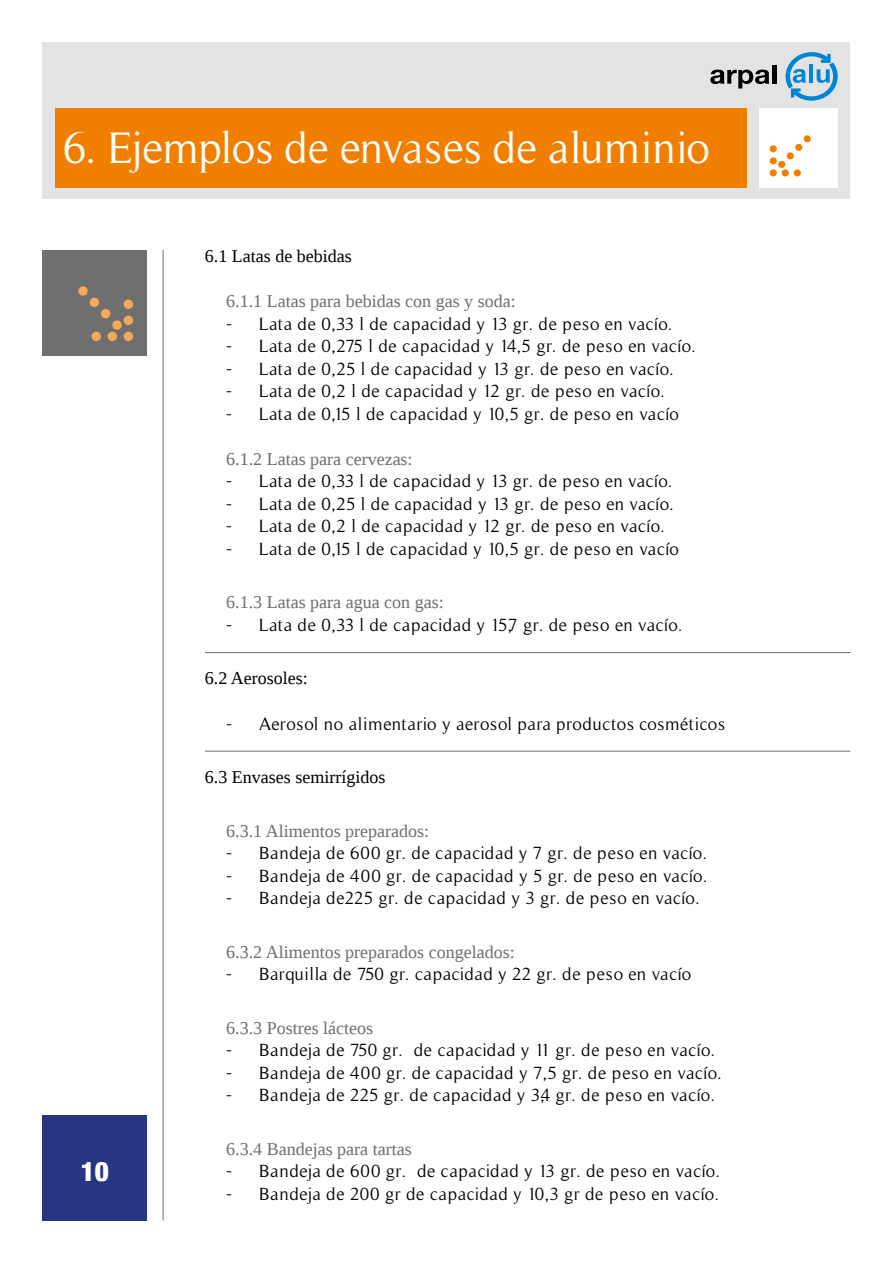
<style>
.page{position:relative;width:893px;height:1263px;background:#fff}
.page>*{position:absolute;margin:0;border:0;box-sizing:border-box;transform-origin:0 0}
.t1{font:45px "Timeless";color:#fff}
.t2{font:900 condensed 27px "Helvetica Neue";color:#fff}
.t3{font:18px "Timeless";letter-spacing:.03em;color:#000}
.t4{font:18px "Tinos";color:#706f6f}
.t5{font:18px "Tinos";color:#000}
</style>
<div class="page">
<div style="left:43px;top:1115px;width:104px;height:105px;background:#283583"></div>
<div style="left:43px;top:43px;width:807px;height:156px;background:#e3e3e3"></div>
<svg style="left:786px;top:52px;width:52px;height:49px"></svg>
<svg style="left:710px;top:70px;width:59px;height:18px"></svg>
<hr style="left:772px;top:65px;width:4px;height:19px;background:#000">
<div style="left:55px;top:108px;width:691px;height:79px;background:#f07f00"></div>
<div style="left:759px;top:108px;width:79px;height:79px;background:#fff"></div>
<div style="left:770px;top:145px;width:7px;height:7px;background:#f07f00;border-radius:50%"></div>
<div style="left:770px;top:157px;width:7px;height:7px;background:#f07f00;border-radius:50%"></div>
<div style="left:770px;top:169px;width:7px;height:7px;background:#f07f00;border-radius:50%"></div>
<div style="left:794px;top:169px;width:7px;height:7px;background:#f07f00;border-radius:50%"></div>
<div style="left:782px;top:169px;width:7px;height:7px;background:#f07f00;border-radius:50%"></div>
<svg style="left:778px;top:135px;width:33px;height:33px"></svg>
<div style="left:43px;top:250px;width:104px;height:105px;background:#706f6f"></div>
<div style="left:124px;top:300px;width:9px;height:9px;background:#f7a859;border-radius:50%"></div>
<div style="left:124px;top:316px;width:9px;height:9px;background:#f7a859;border-radius:50%"></div>
<div style="left:124px;top:332px;width:9px;height:9px;background:#f7a859;border-radius:50%"></div>
<div style="left:92px;top:332px;width:9px;height:9px;background:#f7a859;border-radius:50%"></div>
<div style="left:108px;top:332px;width:9px;height:9px;background:#f7a859;border-radius:50%"></div>
<svg style="left:78px;top:286px;width:44px;height:44px"></svg>
<hr style="left:205px;top:652px;width:645px;height:1px;background:#706f6f">
<hr style="left:205px;top:751px;width:645px;height:1px;background:#706f6f">
<hr style="left:163px;top:250px;width:1px;height:970px;background:#706f6f">
<h1 class="t1" style="left:63px;top:122px;width:649px">6. Ejemplos de envases de aluminio</h1>
<h2 class="t2" style="left:81px;top:1149px;width:30px">10</h2>
<p class="t5" style="left:205px;top:247px;width:148px">6.1 Latas de bebidas</p>
<p class="t4" style="left:226px;top:292px;width:291px">6.1.1 Latas para bebidas con gas y soda:</p>
<p class="t3" style="left:226px;top:313px;width:448px">- Lata de 0,33 l de capacidad y 13 gr. de peso en vacío.</p>
<p class="t3" style="left:226px;top:336px;width:471px">- Lata de 0,275 l de capacidad y 14,5 gr. de peso en vacío.</p>
<p class="t3" style="left:226px;top:358px;width:449px">- Lata de 0,25 l de capacidad y 13 gr. de peso en vacío.</p>
<p class="t3" style="left:226px;top:381px;width:440px">- Lata de 0,2 l de capacidad y 12 gr. de peso en vacío.</p>
<p class="t3" style="left:226px;top:403px;width:454px">- Lata de 0,15 l de capacidad y 10,5 gr. de peso en vacío</p>
<p class="t4" style="left:226px;top:449px;width:188px">6.1.2 Latas para cervezas:</p>
<p class="t3" style="left:226px;top:471px;width:448px">- Lata de 0,33 l de capacidad y 13 gr. de peso en vacío.</p>
<p class="t3" style="left:226px;top:493px;width:449px">- Lata de 0,25 l de capacidad y 13 gr. de peso en vacío.</p>
<p class="t3" style="left:226px;top:516px;width:440px">- Lata de 0,2 l de capacidad y 12 gr. de peso en vacío.</p>
<p class="t3" style="left:226px;top:538px;width:454px">- Lata de 0,15 l de capacidad y 10,5 gr. de peso en vacío</p>
<p class="t4" style="left:226px;top:593px;width:219px">6.1.3 Latas para agua con gas:</p>
<p class="t3" style="left:226px;top:614px;width:458px">- Lata de 0,33 l de capacidad y 15,7 gr. de peso en vacío.</p>
<p class="t5" style="left:205px;top:669px;width:104px">6.2 Aerosoles:</p>
<p class="t3" style="left:226px;top:713px;width:500px">- Aerosol no alimentario y aerosol para productos cosméticos</p>
<p class="t5" style="left:205px;top:767px;width:182px">6.3 Envases semirrígidos</p>
<p class="t4" style="left:226px;top:821px;width:204px">6.3.1 Alimentos preparados:</p>
<p class="t3" style="left:226px;top:842px;width:482px">- Bandeja de 600 gr. de capacidad y 7 gr. de peso en vacío.</p>
<p class="t3" style="left:226px;top:865px;width:483px">- Bandeja de 400 gr. de capacidad y 5 gr. de peso en vacío.</p>
<p class="t3" style="left:226px;top:887px;width:475px">- Bandeja de225 gr. de capacidad y 3 gr. de peso en vacío.</p>
<p class="t4" style="left:226px;top:942px;width:290px">6.3.2 Alimentos preparados congelados:</p>
<p class="t3" style="left:226px;top:963px;width:467px">- Barquilla de 750 gr. capacidad y 22 gr. de peso en vacío</p>
<p class="t4" style="left:226px;top:1018px;width:148px">6.3.3 Postres lácteos</p>
<p class="t3" style="left:226px;top:1039px;width:490px">- Bandeja de 750 gr. de capacidad y 11 gr. de peso en vacío.</p>
<p class="t3" style="left:226px;top:1062px;width:497px">- Bandeja de 400 gr. de capacidad y 7,5 gr. de peso en vacío.</p>
<p class="t3" style="left:226px;top:1084px;width:490px">- Bandeja de 225 gr. de capacidad y 3,4 gr. de peso en vacío.</p>
<p class="t4" style="left:226px;top:1139px;width:187px">6.3.4 Bandejas para tartas</p>
<p class="t3" style="left:226px;top:1160px;width:495px">- Bandeja de 600 gr. de capacidad y 13 gr. de peso en vacío.</p>
<p class="t3" style="left:226px;top:1183px;width:494px">- Bandeja de 200 gr de capacidad y 10,3 gr de peso en vacío.</p>
</div>
